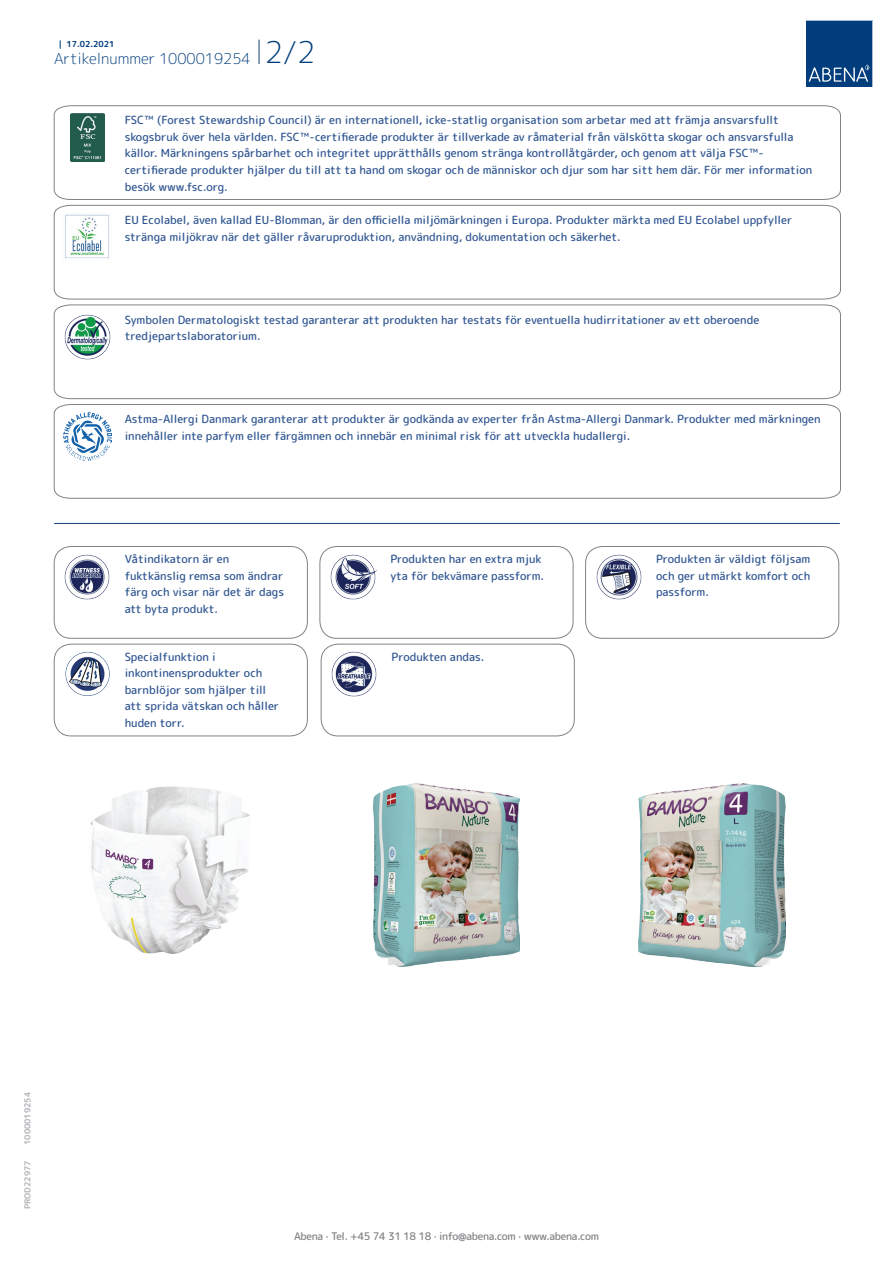
<style>
.page{position:relative;width:893px;height:1263px;background:#fff}
.page>*{position:absolute;margin:0;border:0;box-sizing:border-box;transform-origin:0 0}
.t1{font:300 15px "Rounded Mplus 1 c";color:#013d7d}
.t2{font:500 11.25px/16.5px "Rounded Mplus 1 c";color:#305691}
.t3{font:500 10.5px "Rounded Mplus 1 c";letter-spacing:-.03em;color:#808285}
.t4{font:700 8.25px "Rounded Mplus 1 c";color:#b2b3b7}
.t5{font:700 8.25px "Rounded Mplus 1 c";color:#013d7d}
.s1{font-size:30px}
</style>
<div class="page">
<svg style="left:259px;top:40px;width:1px;height:24px"></svg>
<svg style="left:806px;top:20px;width:67px;height:67px;background:#144b86"></svg>
<svg style="left:54px;top:105px;width:787px;height:95px"></svg>
<svg style="left:54px;top:205px;width:787px;height:94px"></svg>
<svg style="left:54px;top:305px;width:787px;height:94px"></svg>
<svg style="left:54px;top:404px;width:787px;height:95px"></svg>
<hr style="left:54px;top:523px;width:785px;height:1px;background:#153f74">
<img style="left:64px;top:554px;width:46px;height:46px">
<div style="left:54px;top:546px;width:254px;height:92px;border:1px solid #808285;border-radius:17px"></div>
<img style="left:330px;top:554px;width:47px;height:46px">
<div style="left:320px;top:546px;width:253px;height:92px;border:1px solid #808285;border-radius:17px"></div>
<img style="left:596px;top:554px;width:46px;height:46px">
<div style="left:585px;top:546px;width:254px;height:92px;border:1px solid #808285;border-radius:17px"></div>
<img style="left:65px;top:652px;width:45px;height:44px">
<div style="left:54px;top:644px;width:254px;height:92px;border:1px solid #808285;border-radius:17px"></div>
<img style="left:331px;top:651px;width:46px;height:46px">
<div style="left:321px;top:644px;width:253px;height:92px;border:1px solid #808285;border-radius:17px"></div>
<img style="left:90px;top:786px;width:160px;height:168px">
<img style="left:374px;top:784px;width:145px;height:182px">
<img style="left:639px;top:784px;width:147px;height:182px">
<p class="t5" style="left:59px;top:38px;width:57px">| 17.02.2021</p>
<h1 class="t1" style="left:54px;top:48px;width:263px">Artikelnummer 1000019254 <span class="s1">2/2</span></h1>
<p class="t2" style="left:125px;top:112px;width:689px">FSC™ (Forest Stewardship Council) är en internationell, icke-statlig organisation som arbetar med att främja ansvarsfullt skogsbruk över hela världen. FSC™-certifierade produkter är tillverkade av råmaterial från välskötta skogar och ansvarsfulla källor. Märkningens spårbarhet och integritet upprätthålls genom stränga kontrollåtgärder, och genom att välja FSC™- certifierade produkter hjälper du till att ta hand om skogar och de människor och djur som har sitt hem där. För mer information besök www.fsc.org.</p>
<p class="t2" style="left:125px;top:212px;width:669px">EU Ecolabel, även kallad EU-Blomman, är den officiella miljömärkningen i Europa. Produkter märkta med EU Ecolabel uppfyller stränga miljökrav när det gäller råvaruproduktion, användning, dokumentation och säkerhet.</p>
<p class="t2" style="left:125px;top:311px;width:636px">Symbolen Dermatologiskt testad garanterar att produkten har testats för eventuella hudirritationer av ett oberoende tredjepartslaboratorium.</p>
<p class="t2" style="left:125px;top:411px;width:698px">Astma-Allergi Danmark garanterar att produkter är godkända av experter från Astma-Allergi Danmark. Produkter med märkningen innehåller inte parfym eller färgämnen och innebär en minimal risk för att utveckla hudallergi.</p>
<p class="t2" style="left:125px;top:551px;width:161px">Våtindikatorn är en fuktkänslig remsa som ändrar färg och visar när det är dags att byta produkt.</p>
<p class="t2" style="left:390px;top:551px;width:155px">Produkten har en extra mjuk yta för bekvämare passform.</p>
<p class="t2" style="left:656px;top:551px;width:156px;text-align:justify">Produkten är väldigt följsam och ger utmärkt komfort och passform.</p>
<p class="t2" style="left:125px;top:648px;width:156px">Specialfunktion i inkontinensprodukter och barnblöjor som hjälper till att sprida vätskan och håller huden torr.</p>
<p class="t2" style="left:392px;top:648px;width:94px">Produkten andas.</p>
<p class="t4" style="left:22px;top:1145px;width:54px;rotate:-90deg">1000019254</p>
<p class="t4" style="left:22px;top:1209px;width:50px;rotate:-90deg">PROD22977</p>
<p class="t3" style="left:294px;top:1229px;width:306px">Abena · Tel. +45 74 31 18 18 · info@abena.com · www.abena.com</p>
</div>
